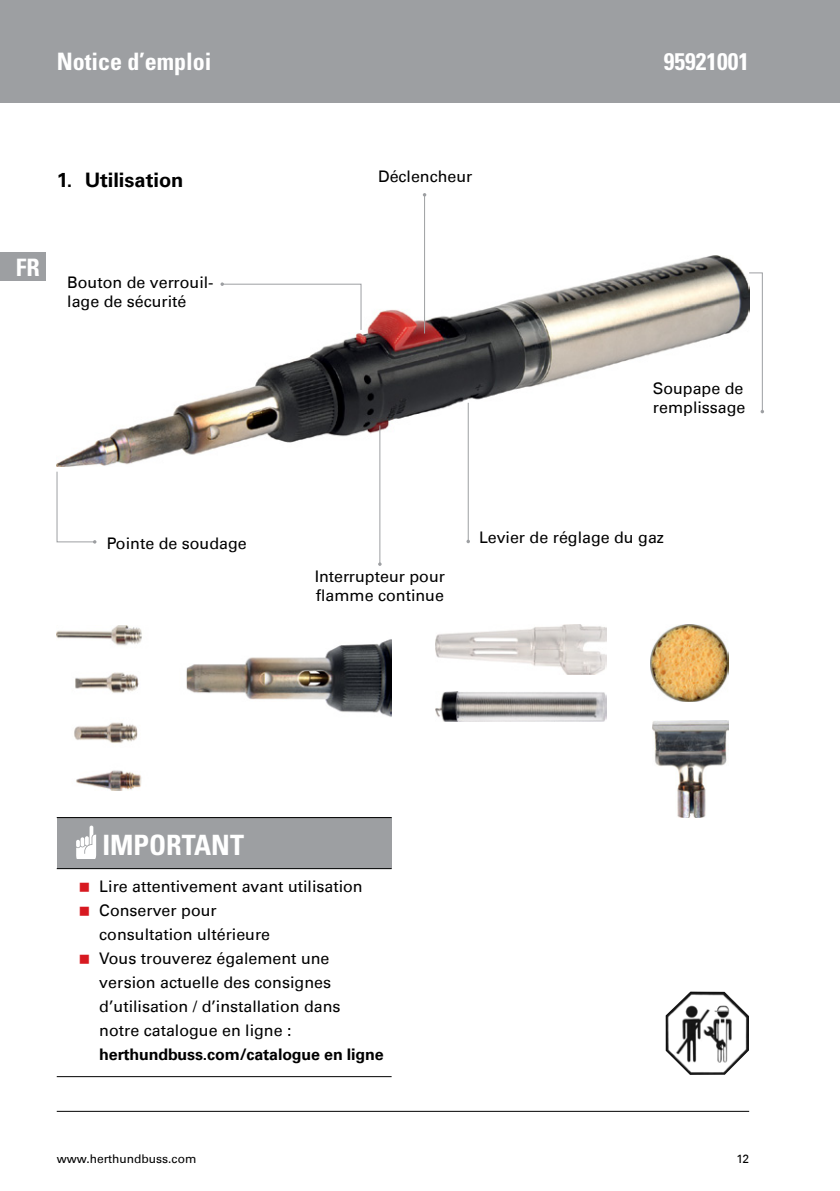
<style>
.page{position:relative;width:840px;height:1191px;background:#fff}
.page>*{position:absolute;margin:0;border:0;box-sizing:border-box;transform-origin:0 0}
.t1{font:700 condensed 28px "Univers";color:#fff}
.t2{font:700 condensed 24px "Univers";color:#fff}
.t3{font:700 20px "Univers Com 65";color:#000}
.t4{font:16px/24px "Univers Com 55 Roman";color:#000}
.t5{font:700 16px "Univers Com 65";letter-spacing:-.01em;color:#000}
.t6{font:12px "Univers Com 55 Roman";color:#000}
</style>
<div class="page">
<div style="left:0;top:0;width:839px;height:102px;background:#9d9fa2"></div>
<hr style="left:57px;top:1111px;width:691px;height:1px;background:#000">
<div style="left:0;top:252px;width:45px;height:29px;background:#9d9fa2"></div>
<img style="left:57px;top:256px;width:690px;height:211px">
<svg style="left:220px;top:282px;width:141px;height:49px"></svg>
<svg style="left:747px;top:272px;width:16px;height:141px"></svg>
<hr style="left:424px;top:195px;width:1px;height:138px;background:#9d9fa2">
<svg style="left:56px;top:471px;width:40px;height:72px"></svg>
<hr style="left:379px;top:425px;width:1px;height:139px;background:#9d9fa2">
<hr style="left:467px;top:403px;width:1px;height:138px;background:#9d9fa2">
<img style="left:665px;top:991px;width:83px;height:83px">
<div style="left:57px;top:817px;width:334px;height:51px;background:#9d9fa2"></div>
<hr style="left:57px;top:817px;width:334px;height:1px;background:#000">
<hr style="left:57px;top:1076px;width:334px;height:1px;background:#000">
<hr style="left:57px;top:868px;width:334px;height:1px;background:#000">
<svg style="left:76px;top:825px;width:20px;height:34px"></svg>
<img style="left:57px;top:625px;width:334px;height:165px">
<img style="left:650px;top:624px;width:77px;height:78px">
<img style="left:652px;top:721px;width:75px;height:96px">
<img style="left:435px;top:624px;width:171px;height:50px">
<img style="left:435px;top:691px;width:171px;height:30px">
<h2 class="t2" style="left:57px;top:47px;width:156px">Notice d’emploi</h2>
<h2 class="t2" style="left:663px;top:47px;width:87px">95921001</h2>
<p class="t3" style="left:57px;top:168px;width:128px">1. Utilisation</p>
<h2 class="t2" style="left:16px;top:252px;width:25px">FR</h2>
<p class="t4" style="left:67px;top:273px;width:148px;line-height:19.2px">Bouton de verrouil&shy;lage de sécurité</p>
<p class="t4" style="left:378px;top:164px;width:96px">Déclencheur</p>
<p class="t4" style="left:652px;top:379px;width:94px;line-height:19.2px">Soupape de remplissage</p>
<p class="t4" style="left:107px;top:531px;width:141px">Pointe de soudage</p>
<p class="t4" style="left:314px;top:566px;width:132px;line-height:19.2px">Interrupteur pour flamme continue</p>
<p class="t4" style="left:478px;top:525px;width:186px">Levier de réglage du gaz</p>
<h1 class="t1" style="left:102px;top:828px;width:143px">IMPORTANT</h1>
<p class="t4" style="left:99px;top:874px;width:265px">Lire attentivement avant utilisation<br>Conserver pour<br>consultation ultérieure<br>Vous trouverez également une version actuelle des consignes d’utilisation / d’installation dans notre catalogue en ligne :</p>
<p class="t5" style="left:99px;top:1044px;width:286px">herthundbuss.com/catalogue en ligne</p>
<p class="t6" style="left:57px;top:1151px;width:141px">www.herthundbuss.com</p>
<p class="t6" style="left:736px;top:1151px;width:14px">12</p>
</div>
